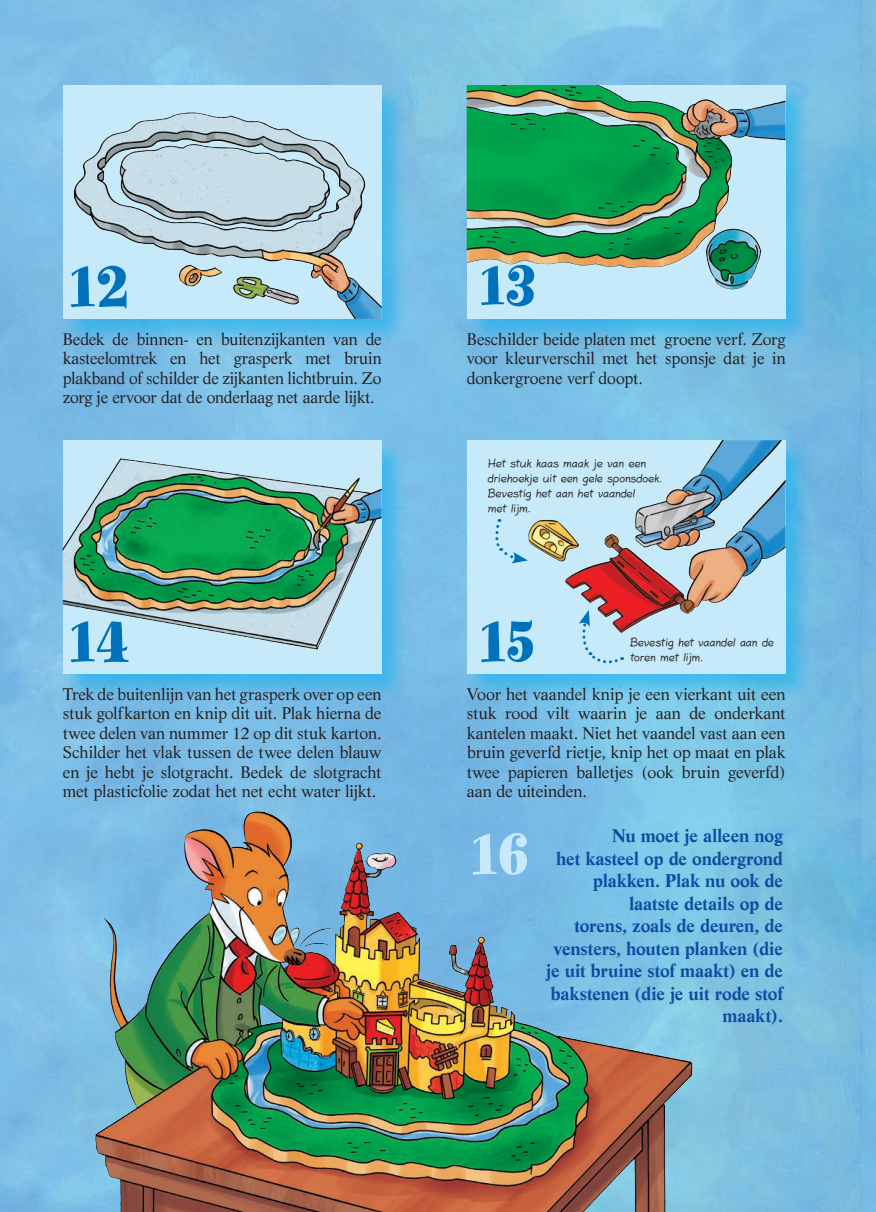
<style>
.page{position:relative;width:876px;height:1212px;background:#fff}
.page>*{position:absolute;margin:0;border:0;box-sizing:border-box;transform-origin:0 0}
.t1{font:75px "Spumoni";color:#0072bc}
.t2{font:75px "Spumoni";color:#c6eafa}
.t3{font:72px "Spumoni";color:#0072bc}
.t4{font:700 18px/22.5px "Life";letter-spacing:-.01em;color:#0d4da1;text-align:right}
.t5{font:16.5px/19.5px "Life";letter-spacing:-.01em;color:#231f20;text-align:justify}
.t6{font:700 12px/15px "Plain Pensle";letter-spacing:-.015em;color:#231f20}
</style>
<div class="page">
<img style="left:0;top:0;width:876px;height:1212px">
<div style="left:61px;top:83px;width:347px;height:263px;background:#00aeef;opacity:.5"></div>
<svg style="left:63px;top:85px;width:319px;height:234px;background:#b9d5e0"></svg>
<img style="left:81px;top:113px;width:110px;height:66px">
<div style="left:61px;top:439px;width:347px;height:262px;background:#00aeef;opacity:.5"></div>
<img style="left:63px;top:440px;width:319px;height:234px">
<img style="left:89px;top:459px;width:31px;height:49px">
<div style="left:465px;top:439px;width:347px;height:262px;background:#00aeef;opacity:.5"></div>
<svg style="left:467px;top:440px;width:319px;height:234px;background:#b9ccd8"></svg>
<img style="left:641px;top:440px;width:81px;height:68px">
<img style="left:184px;top:814px;width:64px;height:57px">
<div style="left:465px;top:83px;width:347px;height:263px;background:#00aeef;opacity:.5"></div>
<img style="left:467px;top:85px;width:319px;height:234px">
<img style="left:467px;top:85px;width:130px;height:180px">
<svg style="left:495px;top:519px;width:33px;height:44px"></svg>
<svg style="left:579px;top:610px;width:44px;height:53px;background:#b3cfe2"></svg>
<h1 class="t1" style="left:71px;top:247px;width:59px">12</h1>
<p class="t5" style="left:63px;top:329px;width:320px">Bedek de binnen- en buitenzijkanten van de kasteelomtrek en het grasperk met bruin plakband of schilder de zijkanten lichtbruin. Zo zorg je ervoor dat de onderlaag net aarde lijkt.</p>
<h1 class="t1" style="left:71px;top:602px;width:59px">14</h1>
<p class="t5" style="left:63px;top:684px;width:320px">Trek de buitenlijn van het grasperk over op een stuk golfkarton en knip dit uit. Plak hierna de twee delen van nummer 12 op dit stuk karton.<br>Schilder het vlak tussen de twee delen blauw en je hebt je slotgracht. Bedek de slotgracht met plasticfolie zodat het net echt water lijkt.</p>
<h2 class="t3" style="left:482px;top:247px;width:56px">13</h2>
<p class="t5" style="left:467px;top:329px;width:320px">Beschilder beide platen met groene verf. Zorg voor kleurverschil met het sponsje dat je in donkergroene verf doopt.</p>
<p class="t6" style="left:488px;top:456px;width:176px">Het stuk kaas maak je van een driehoekje uit een gele sponsdoek.<br>Bevestig het aan het vaandel<br>met lijm.</p>
<h1 class="t1" style="left:482px;top:602px;width:54px">15</h1>
<p class="t6" style="left:630px;top:635px;width:145px">Bevestig het vaandel aan de</p>
<p class="t6" style="left:630px;top:650px;width:75px">toren met lijm.</p>
<p class="t5" style="left:467px;top:684px;width:320px">Voor het vaandel knip je een vierkant uit een stuk rood vilt waarin je aan de onderkant kantelen maakt. Niet het vaandel vast aan een bruin geverfd rietje, knip het op maat en plak twee papieren balletjes (ook bruin geverfd) aan de uiteinden.</p>
<h1 class="t2" style="left:473px;top:814px;width:58px">16</h1>
<p class="t4" style="left:546px;top:825px;width:238px">Nu moet je alleen nog<br>het kasteel op de ondergrond plakken. Plak nu ook de laatste details op de<br>torens, zoals de deuren, de vensters, houten planken (die je uit bruine stof maakt) en de bakstenen (die je uit rode stof maakt).</p>
</div>
